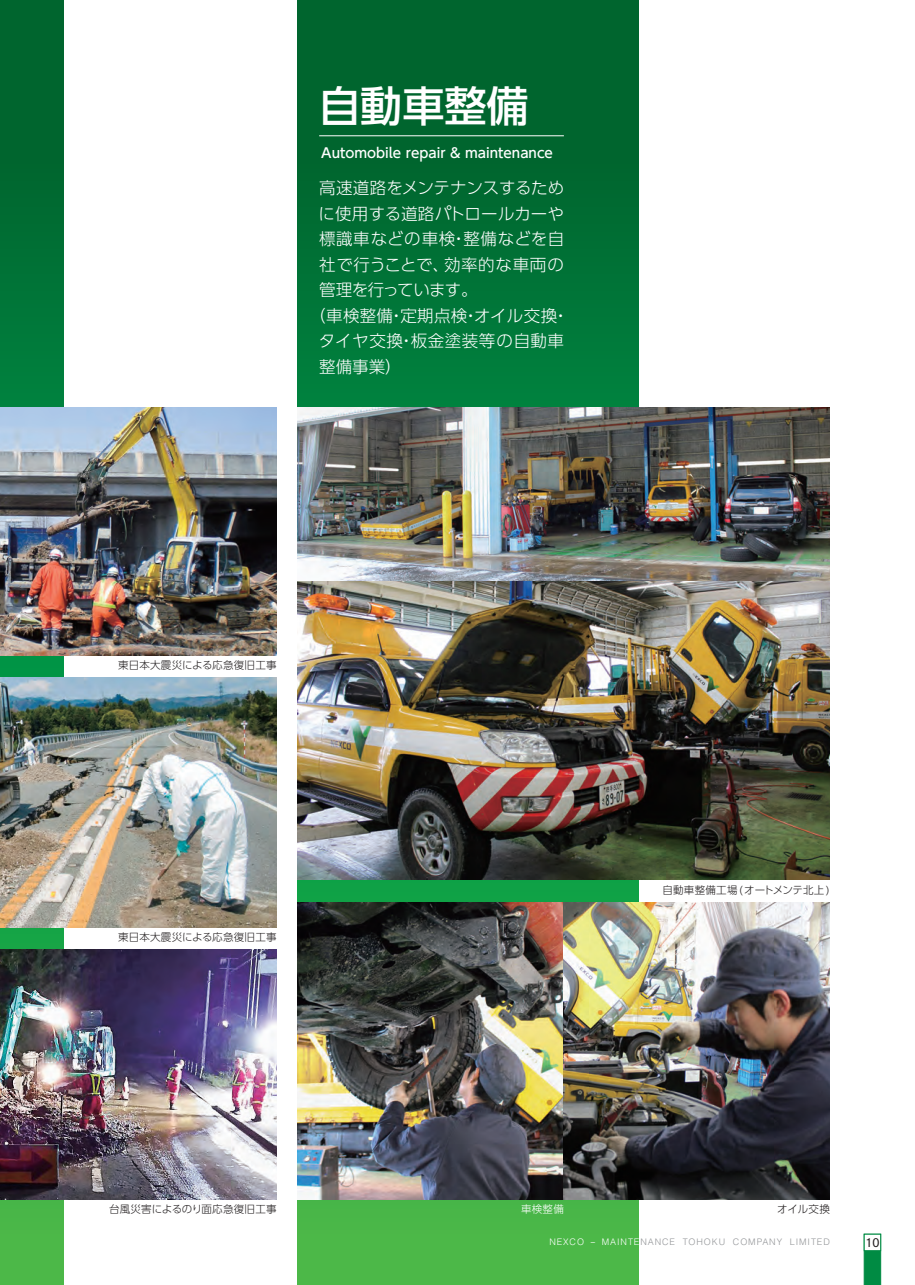
<style>
.page{position:relative;width:915px;height:1285px;background:#fff}
.page>*{position:absolute;margin:0;border:0;box-sizing:border-box;transform-origin:0 0}
.t1{font:500 42px "UD Shin Go Pro";color:#fff}
.t2{font:300 16.5px "UD Shin Go Pro";letter-spacing:.015em;color:#fff}
.t3{font:300 16.5px "UD Shin Go Pro";letter-spacing:-.015em;color:#fff}
.t4{font:300 16.5px "UD Shin Go Pro";letter-spacing:.035em;color:#fff}
.t5{font:300 16.5px "UD Shin Go Pro";letter-spacing:-.03em;color:#fff}
.t6{font:500 13.5px "UD Shin Go Pro";color:#fff}
.t7{font:12px "Tsuku Go Pro D";color:#231f20}
.t8{font:300 10.5px "UD Shin Go Pro";letter-spacing:.025em;color:#231f20}
.t9{font:300 10.5px "UD Shin Go Pro";letter-spacing:.005em;color:#231f20}
.t10{font:300 10.5px "UD Shin Go Pro";color:#fff}
.t11{font:300 9px "Helvetica LT Std";letter-spacing:.1em;color:#939598}
.s1{color:#fff}
</style>
<div class="page">
<svg style="left:0;top:0;width:64px;height:1284px;background:#0d7d38"></svg>
<svg style="left:298px;top:0;width:340px;height:1284px;background:#0d7b37"></svg>
<img style="left:0;top:407px;width:276px;height:249px">
<img style="left:0;top:949px;width:276px;height:250px">
<img style="left:0;top:677px;width:276px;height:250px">
<img style="left:298px;top:901px;width:265px;height:298px">
<img style="left:563px;top:901px;width:266px;height:298px">
<img style="left:298px;top:407px;width:531px;height:174px">
<img style="left:298px;top:581px;width:531px;height:298px">
<hr style="left:319px;top:135px;width:244px;height:1px;background:#fff">
<svg style="left:863px;top:1250px;width:17px;height:34px"></svg>
<h1 class="t1" style="left:318px;top:72px;width:211px">自動車整備</h1>
<p class="t6" style="left:321px;top:142px;width:233px">Automobile repair &amp; maintenance</p>
<p class="t3" style="left:319px;top:174px;width:246px">高速道路をメンテナンスするため</p>
<p class="t2" style="left:318px;top:200px;width:247px">に使用する道路パトロールカーや</p>
<p class="t4" style="left:319px;top:225px;width:246px">標識車などの車検・整備などを自</p>
<p class="t2" style="left:319px;top:251px;width:246px">社で行うことで、効率的な車両の</p>
<p class="t5" style="left:319px;top:276px;width:160px">管理を行っています。</p>
<p class="t2" style="left:309px;top:302px;width:261px">（車検整備・定期点検・オイル交換・</p>
<p class="t2" style="left:318px;top:327px;width:246px">タイヤ交換・板金塗装等の自動車</p>
<p class="t2" style="left:319px;top:353px;width:84px">整備事業）</p>
<p class="t8" style="left:118px;top:657px;width:160px">東日本大震災による応急復旧工事</p>
<p class="t8" style="left:118px;top:928px;width:160px">東日本大震災による応急復旧工事</p>
<p class="t9" style="left:662px;top:881px;width:169px">自動車整備工場(オートメンテ北上)</p>
<p class="t8" style="left:109px;top:1200px;width:169px">台風災害によるのり面応急復旧工事</p>
<p class="t10" style="left:521px;top:1200px;width:44px">車検整備</p>
<p class="t8" style="left:776px;top:1200px;width:54px">オイル交換</p>
<p class="t11" style="left:549px;top:1236px;width:282px"><span class="s1">NEXCO -- MAINTE</span>NANCE TOHOKU COMPANY LIMITED</p>
<p class="t7" style="left:865px;top:1232px;width:16px">10</p>
</div>
